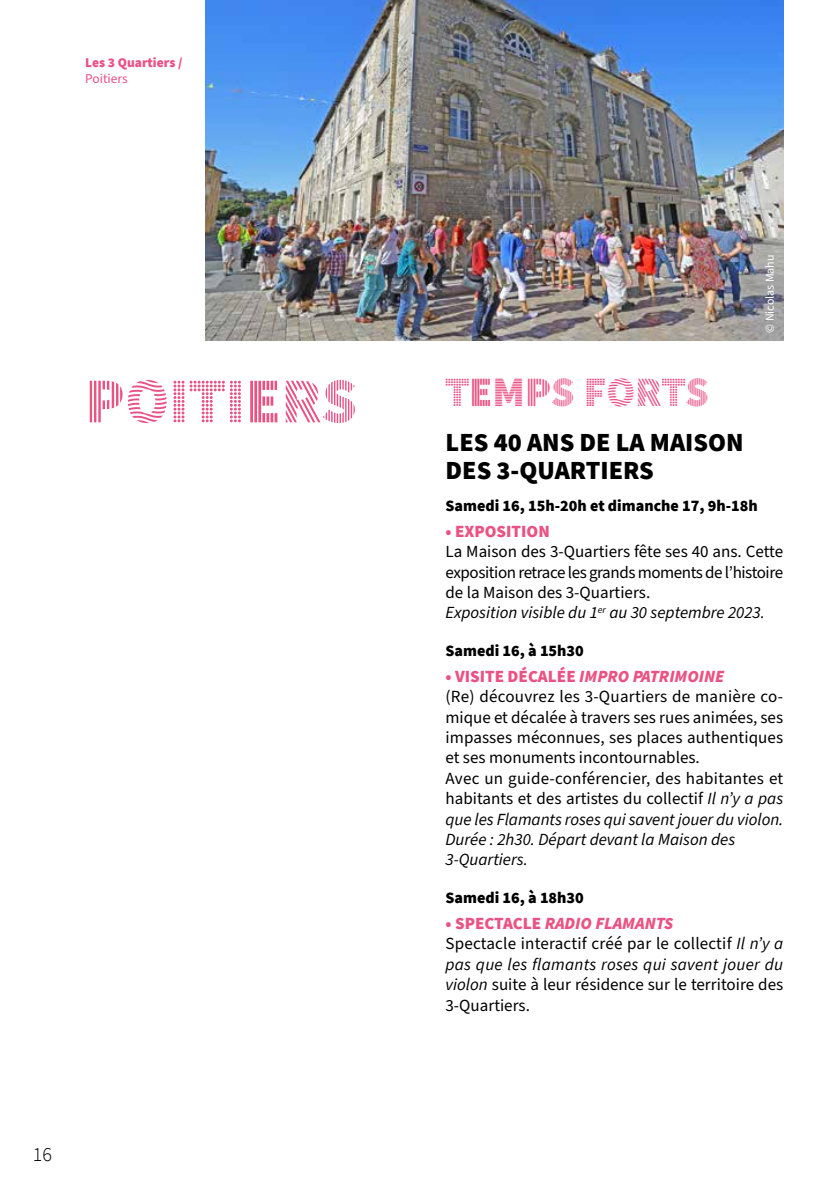
<style>
.page{position:relative;width:840px;height:1191px;background:#fff}
.page>*{position:absolute;margin:0;border:0;box-sizing:border-box;transform-origin:0 0}
.t1{font:64px "Source Sans Pro DISPLAY";color:#ea5284}
.t2{font:42px "Source Sans Pro DISPLAY";color:#ea5284}
.t3{font:900 26px/28px "Source Sans Pro";color:#000}
.t4{font:300 20px "Source Sans Pro";color:#000}
.t5{font:17px/20.4px "Source Sans Pro";color:#000}
.t6{font:italic 17px/20.4px "Source Sans Pro";color:#000}
.t7{font:900 17px "Source Sans Pro";color:#ea5284}
.t8{font:900 16px "Source Sans Pro";color:#000}
.t9{font:900 13.4px "Source Sans Pro";color:#ea5284}
.t10{font:13.4px "Source Sans Pro";color:#ea5284}
.t11{font:12px "Source Sans Pro";color:#fff}
.s1{font-style:italic}
.s2{font-weight:900;color:#ea5284}
.s3{font-weight:900;font-style:italic;color:#ea5284}
</style>
<div class="page">
<img style="left:205px;top:0;width:577px;height:340px">
<p class="t9" style="left:85px;top:53px;width:99px">Les 3 Quartiers /</p>
<p class="t10" style="left:85px;top:69px;width:44px">Poitiers</p>
<h1 class="t1" style="left:85px;top:368px;width:274px">POITIERS</h1>
<p class="t4" style="left:33px;top:1141px;width:21px">16</p>
<p class="t11" style="left:761px;top:333px;width:80px;rotate:-90deg">© Nicolas Mahu</p>
<h2 class="t2" style="left:445px;top:370px;width:265px">TEMPS FORTS</h2>
<h3 class="t3" style="left:445px;top:428px;width:299px">LES 40 ANS DE LA MAISON<br>DES 3-QUARTIERS</h3>
<p class="t8" style="left:445px;top:494px;width:313px">Samedi 16, 15h-20h et dimanche 17, 9h-18h</p>
<p class="t7" style="left:445px;top:519px;width:106px">• EXPOSITION</p>
<p class="t5" style="left:445px;top:542px;width:339px">La Maison des 3-Quartiers fête ses 40 ans. Cette exposition retrace les grands moments de l’histoire de la Maison des 3-Quartiers.<br><span class="s1">Exposition visible du 1</span><sup>er</sup> <span class="s1">au 30 septembre 2023.</span></p>
<p class="t8" style="left:445px;top:639px;width:140px">Samedi 16, à 15h30</p>
<p class="t5" style="left:445px;top:666px;width:339px"><span class="s2">• VISITE DÉCALÉE</span> <span class="s3">IMPRO PATRIMOINE<br></span>(Re) découvrez les 3-Quartiers de manière co&shy;mique et décalée à travers ses rues animées, ses impasses méconnues, ses places authentiques et ses monuments incontournables.<br>Avec un guide-conférencier, des habitantes et habitants et des artistes du collectif <span class="s1">Il n’y a pas que les Flamants roses qui savent jouer du violon.</span></p>
<p class="t6" style="left:445px;top:829px;width:291px">Durée : 2h30. Départ devant la Maison des<br>3-Quartiers.</p>
<p class="t8" style="left:445px;top:886px;width:140px">Samedi 16, à 18h30</p>
<p class="t5" style="left:445px;top:913px;width:339px"><span class="s2">• SPECTACLE</span> <span class="s3">RADIO FLAMANTS<br></span>Spectacle interactif créé par le collectif <span class="s1">Il n’y a pas que les flamants roses qui savent jouer du violon</span> suite à leur résidence sur le territoire des 3-Quartiers.</p>
</div>
